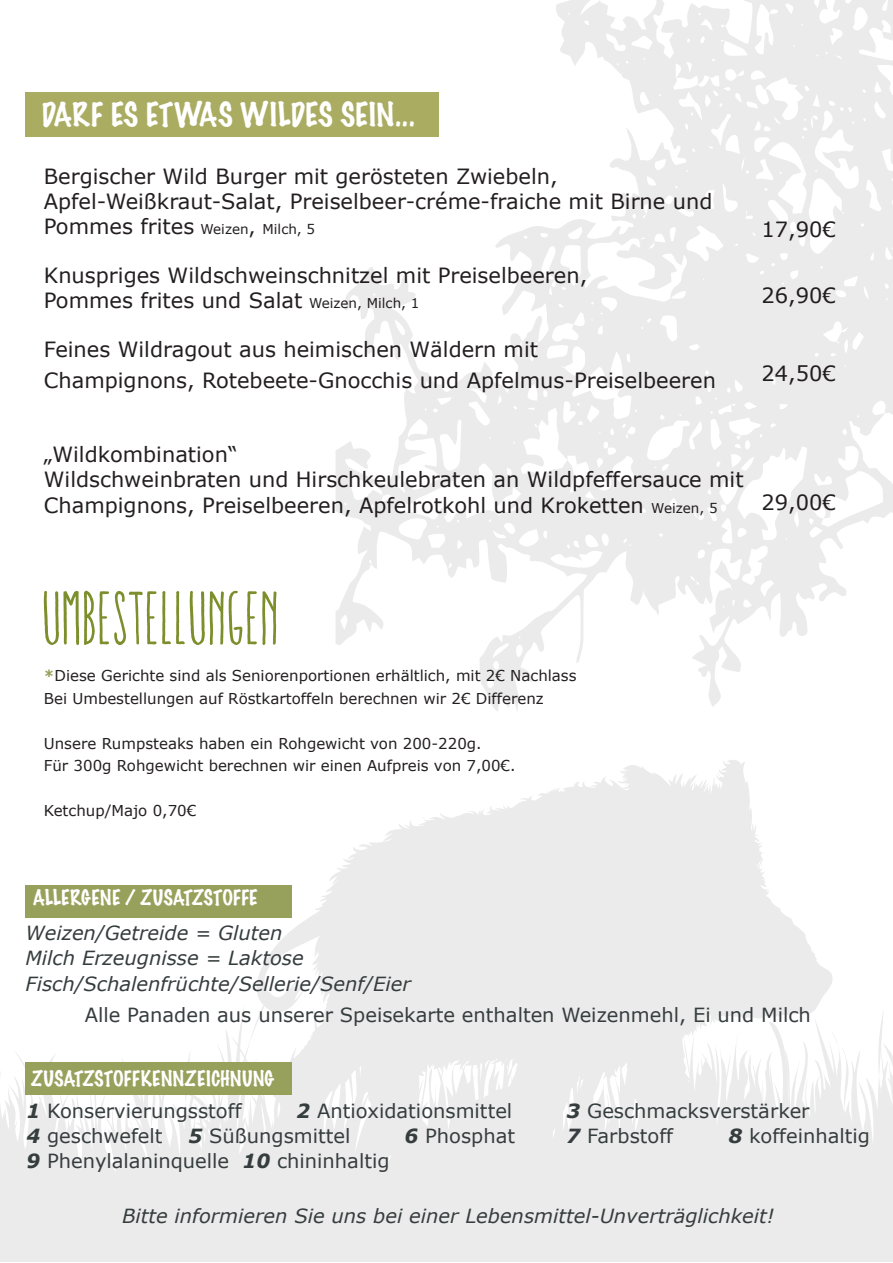
<style>
.page{position:relative;width:893px;height:1263px;background:#fff}
.page>*{position:absolute;margin:0;border:0;box-sizing:border-box;transform-origin:0 0}
.t1{font:ultra-condensed 76.5px "Aracne";letter-spacing:.02em;color:#7d8f2c}
.t2{font:100 30px "Marker Felt";color:#fff}
.t3{font:21px/25.2px "Verdana";color:#231f20}
.t4{font:19.5px "Verdana";color:#363d3e}
.t5{font:italic 19.5px "Verdana";color:#363d3e}
.t6{font:100 19.5px "Marker Felt";color:#fff}
.t7{font:15px "Verdana";color:#231f20}
.t8{font:13.5px "Verdana";color:#231f20}
.s1{font-size:21px}
.s2{font-size:19.5px}
.s3{font-size:13.5px}
.s4{font-weight:700;color:#98a15c}
.s5{font-weight:700;font-style:italic}
</style>
<div class="page">
<div style="left:26px;top:92px;width:413px;height:45px;background:#aaac62"></div>
<div style="left:26px;top:1062px;width:266px;height:33px;background:#98a15c"></div>
<div style="left:26px;top:885px;width:266px;height:32px;background:#98a15c"></div>
<p class="t2" style="left:42px;top:91px;width:375px">DARF ES ETWAS WILDES SEIN...</p>
<p class="t3" style="left:44px;top:164px;width:515px">Bergischer Wild Burger mit gerösteten Zwiebeln,</p>
<p class="t3" style="left:44px;top:189px;width:670px">Apfel-Weißkraut-Salat, Preiselbeer-créme-fraiche mit Birne und</p>
<p class="t8" style="left:44px;top:221px;width:273px"><span class="s1">Pommes frites</span> Weizen<span class="s2">,</span> Milch, 5</p>
<p class="t3" style="left:44px;top:263px;width:545px">Knuspriges Wildschweinschnitzel mit Preiselbeeren,</p>
<p class="t3" style="left:44px;top:288px;width:377px">Pommes frites und Salat <span class="s3">Weizen, Milch, 1</span></p>
<p class="t3" style="left:44px;top:337px;width:496px">Feines Wildragout aus heimischen Wäldern mit</p>
<p class="t3" style="left:44px;top:368px;width:674px">Champignons, Rotebeete-Gnocchis und Apfelmus-Preiselbeeren</p>
<p class="t3" style="left:761px;top:217px;width:76px">17,90€</p>
<p class="t3" style="left:761px;top:283px;width:76px">26,90€</p>
<p class="t3" style="left:761px;top:361px;width:76px">24,50€</p>
<p class="t3" style="left:44px;top:442px;width:195px">„Wildkombination“</p>
<p class="t3" style="left:44px;top:467px;width:701px">Wildschweinbraten und Hirschkeulebraten an Wildpfeffersauce mit<br>Champignons, Preiselbeeren, Apfelrotkohl und Kroketten <span class="s3">Weizen, 5</span></p>
<p class="t3" style="left:761px;top:490px;width:76px">29,00€</p>
<p class="t1" style="left:44px;top:576px;width:237px">UMBESTELLUNGEN</p>
<p class="t7" style="left:44px;top:666px;width:534px"><span class="s4">*</span>Diese Gerichte sind als Seniorenportionen erhältlich, mit 2€ Nachlass</p>
<p class="t7" style="left:44px;top:689px;width:501px">Bei Umbestellungen auf Röstkartoffeln berechnen wir 2€ Differenz</p>
<p class="t7" style="left:44px;top:734px;width:439px">Unsere Rumpsteaks haben ein Rohgewicht von 200-220g.</p>
<p class="t7" style="left:44px;top:756px;width:473px">Für 300g Rohgewicht berechnen wir einen Aufpreis von 7,00€.</p>
<p class="t7" style="left:44px;top:801px;width:154px">Ketchup/Majo 0,70€</p>
<p class="t6" style="left:33px;top:882px;width:226px">ALLERGENE / ZUSATZSTOFFE</p>
<p class="t5" style="left:26px;top:920px;width:258px">Weizen/Getreide = Gluten</p>
<p class="t5" style="left:26px;top:946px;width:280px">Milch Erzeugnisse = Laktose</p>
<p class="t5" style="left:26px;top:971px;width:387px">Fisch/Schalenfrüchte/Sellerie/Senf/Eier</p>
<p class="t4" style="left:85px;top:1002px;width:728px">Alle Panaden aus unserer Speisekarte enthalten Weizenmehl, Ei und Milch</p>
<p class="t6" style="left:31px;top:1063px;width:244px">ZUSATZSTOFFKENNZEICHNUNG</p>
<p class="t4" style="left:26px;top:1098px;width:217px"><span class="s5">1</span> Konservierungsstoff</p>
<p class="t4" style="left:296px;top:1098px;width:217px"><span class="s5">2</span> Antioxidationsmittel</p>
<p class="t4" style="left:566px;top:1098px;width:245px"><span class="s5">3</span> Geschmacksverstärker</p>
<p class="t4" style="left:26px;top:1123px;width:138px"><span class="s5">4</span> geschwefelt</p>
<p class="t4" style="left:188px;top:1123px;width:164px"><span class="s5">5</span> Süßungsmittel</p>
<p class="t4" style="left:404px;top:1123px;width:112px"><span class="s5">6</span> Phosphat</p>
<p class="t4" style="left:566px;top:1123px;width:108px"><span class="s5">7</span> Farbstoff</p>
<p class="t4" style="left:728px;top:1123px;width:143px"><span class="s5">8</span> koffeinhaltig</p>
<p class="t4" style="left:26px;top:1148px;width:365px"><span class="s5">9</span> Phenylalaninquelle <span class="s5">10</span> chininhaltig</p>
<p class="t5" style="left:122px;top:1203px;width:654px">Bitte informieren Sie uns bei einer Lebensmittel-Unverträglichkeit!</p>
</div>
